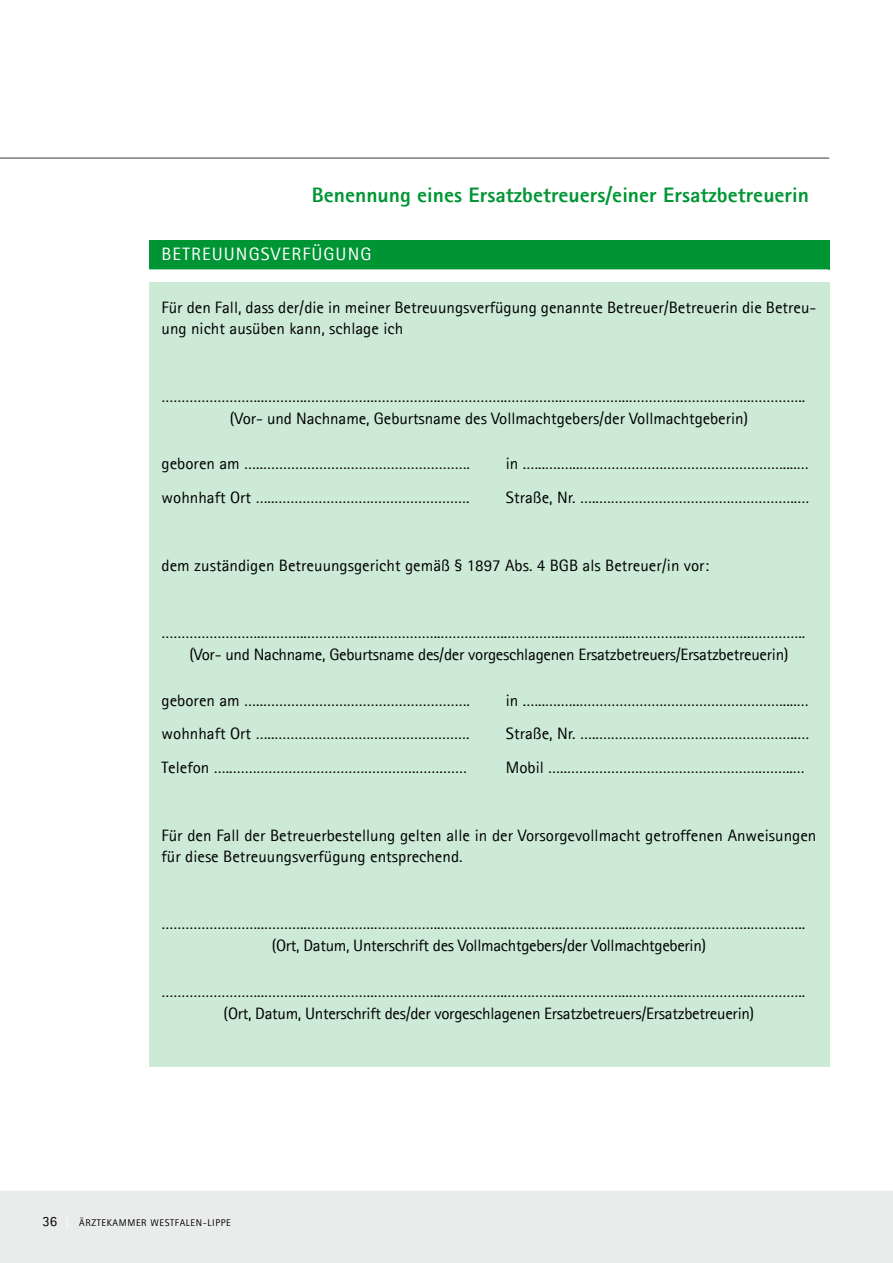
<style>
.page{position:relative;width:893px;height:1263px;background:#fff}
.page>*{position:absolute;margin:0;border:0;box-sizing:border-box;transform-origin:0 0}
.t1{font:800 21px "Agfa Rotis Sans Serif";color:#009534}
.t2{font:18px "Agfa Rotis Sans Serif";letter-spacing:.06em;color:#fff}
.t3{font:16.5px/21px "Agfa Rotis Sans Serif";color:#000}
.t4{font:16.5px/21.8px "Agfa Rotis Sans Serif";letter-spacing:-.02em;color:#000}
.t5{font:9.75px "Agfa Rotis Sans Serif";letter-spacing:.06em;color:#000}
.s1{font-size:14.25px}
.s2{font-size:14.25px;color:#fff}
</style>
<div class="page">
<hr style="left:0;top:157px;width:829px;height:2px;background:#7b7c7e">
<div style="left:0;top:1191px;width:893px;height:72px;background:#eaebeb"></div>
<div style="left:149px;top:282px;width:680px;height:784px;background:#ccead6"></div>
<div style="left:149px;top:240px;width:680px;height:29px;background:#009534"></div>
<p class="t1" style="left:312px;top:181px;width:499px">Benennung eines Ersatzbetreuers/einer Ersatzbetreuerin</p>
<p class="t2" style="left:162px;top:244px;width:162px">betreuu ngsverfügu</p>
<p class="t2" style="left:348px;top:244px;width:23px">ng</p>
<p class="t3" style="left:162px;top:297px;width:656px">Für den Fall, dass der/die in meiner Betreuungsverfügung genannte Betreuer/Betreuerin die Betreu&shy;ung nicht ausüben kann, schlage ich</p>
<p class="t3" style="left:230px;top:385px;width:577px;line-height:21.8px;text-indent:-68px">……………………..………..……………..……………..……………..…………..……………..…………..……………..………….. (Vor- und Nachname, Geburtsname des Vollmachtgebers/der Vollmachtgeberin)</p>
<p class="t3" style="left:162px;top:453px;width:310px">geboren am …..…………………………………………….</p>
<p class="t3" style="left:506px;top:453px;width:304px">in .…..….…..……………………………………………....…</p>
<p class="t3" style="left:162px;top:487px;width:331px">wohnhaft Ort …..…………………………………………. S</p>
<p class="t3" style="left:514px;top:487px;width:297px">traße, Nr. …..…………………………………………..…</p>
<p class="t3" style="left:162px;top:554px;width:549px">dem zuständigen Betreuungsgericht gemäß § 1897 Abs. 4 BGB als Betreuer/in vor:</p>
<p class="t4" style="left:189px;top:622px;width:617px;text-indent:-28px">……………………..………..……………..……………..……………..…………..……………..…………..……………..………….. (Vor- und Nachname, Geburtsname des/der vorgeschlagenen Ersatzbetreuers/Ersatzbetreuerin)</p>
<p class="t3" style="left:162px;top:689px;width:310px">geboren am …..…………………………………………….</p>
<p class="t3" style="left:506px;top:689px;width:304px">in .…..….…..……………………………………………....…</p>
<p class="t3" style="left:162px;top:723px;width:331px">wohnhaft Ort …..…………………………………………. S</p>
<p class="t3" style="left:514px;top:723px;width:297px">traße, Nr. …..…………………………………………..…</p>
<p class="t3" style="left:162px;top:757px;width:332px">Telefon …..……………………………………….…….…… M</p>
<p class="t3" style="left:519px;top:757px;width:287px">obil …..………………………………………….……..…</p>
<p class="t3" style="left:162px;top:824px;width:656px">Für den Fall der Betreuerbestellung gelten alle in der Vorsorgevollmacht getroffenen Anweisungen für diese Betreuungsverfügung entsprechend.</p>
<p class="t4" style="left:272px;top:913px;width:535px;text-indent:-110px">……………………..………..……………..……………..……………..…………..……………..…………..……………..………….. (Ort, Datum, Unterschrift des Vollmachtgebers/der Vollmachtgeberin)</p>
<p class="t4" style="left:224px;top:980px;width:583px;text-indent:-62px">……………………..………..……………..……………..……………..…………..……………..…………..……………..………….. (Ort, Datum, Unterschrift des/der vorgeschlagenen Ersatzbetreuers/Ersatzbetreuerin)</p>
<p class="t5" style="left:43px;top:1217px;width:190px"><span class="s1">36</span> <span class="s2">|</span> Ärztekammer Westfalen-Lippe</p>
</div>
